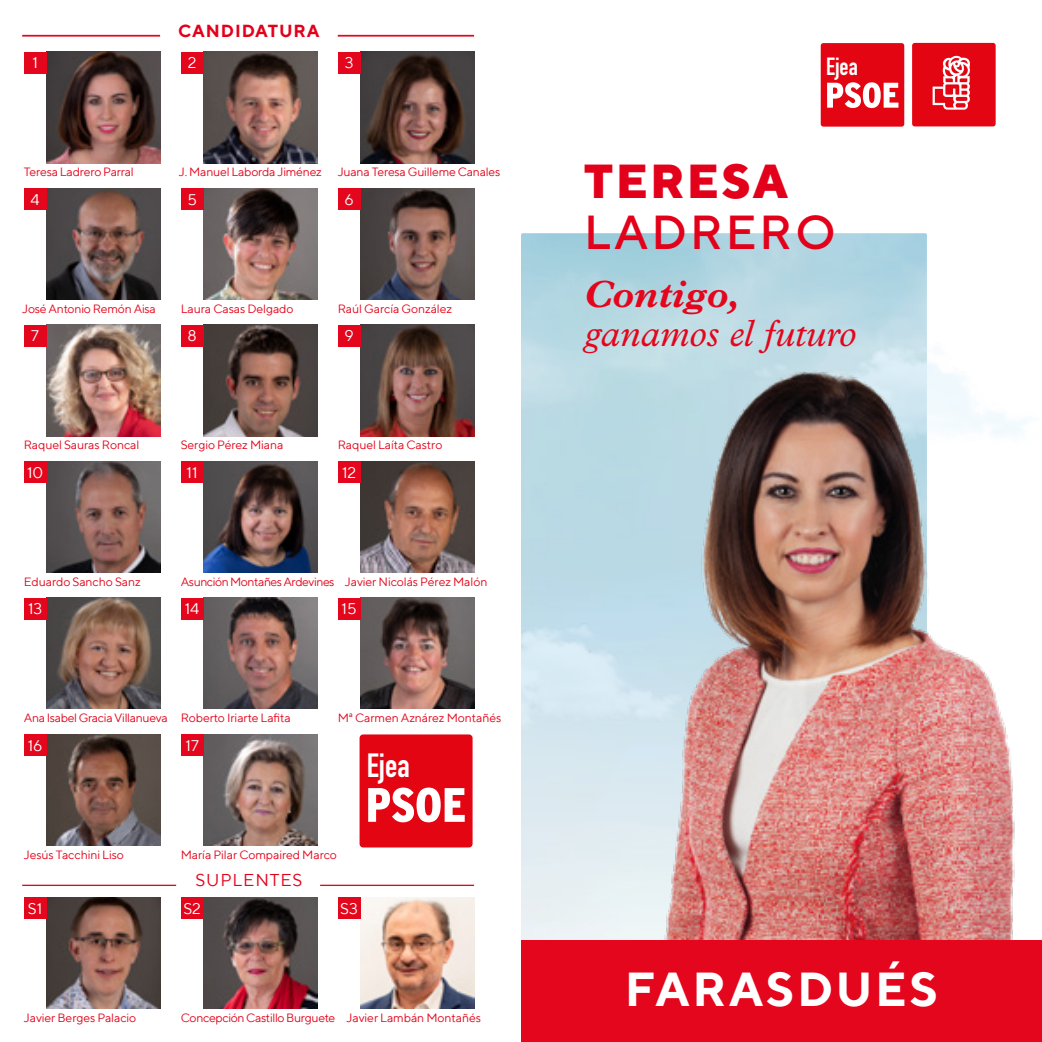
<style>
.page{position:relative;width:1042px;height:1042px;background:#fff}
.page>*{position:absolute;margin:0;border:0;box-sizing:border-box;transform-origin:0 0}
.t1{font:700 47.77px "TT Norms";letter-spacing:.05em;color:#fff}
.t2{font:500 47.77px "TT Norms";letter-spacing:.05em;color:#e3001b}
.t3{font:800 47.77px "TT Norms";letter-spacing:.05em;color:#e3001b}
.t4{font:italic 37.98px "Plantin MT Pro";color:#e3061c}
.t5{font:italic 700 37.98px "Plantin MT Pro";color:#e3061c}
.t6{font:700 33.07px "DIN Condensed";color:#fff}
.t7{font:700 24.5px "DIN Condensed";color:#fff}
.t8{font:700 17.5px "TT Norms";letter-spacing:.05em;color:#e3001b}
.t9{font:17.5px "TT Norms";letter-spacing:.05em;color:#e3001b}
.t10{font:15.75px "TT Norms";color:#fff}
.t11{font:12.25px "TT Norms";letter-spacing:-.01em;color:#e3061c}
.t12{font:12.25px "TT Norms";letter-spacing:-.03em;color:#e3061c}
.t13{font:12.25px "TT Norms";letter-spacing:-.04em;color:#e3061c}
</style>
<div class="page">
<img style="left:521px;top:233px;width:198px;height:809px">
<svg style="left:910px;top:41px;width:87px;height:87px"></svg>
<div style="left:912px;top:43px;width:83px;height:83px;background:#e30512;border-radius:3px"></div>
<svg style="left:932px;top:55px;width:38px;height:55px"></svg>
<svg style="left:819px;top:41px;width:87px;height:88px"></svg>
<div style="left:821px;top:43px;width:83px;height:84px;background:#e30512;border-radius:3px"></div>
<svg style="left:827px;top:82px;width:71px;height:26px"></svg>
<img style="left:521px;top:480px;width:97px;height:360px">
<img style="left:618px;top:320px;width:424px;height:621px">
<div style="left:522px;top:941px;width:520px;height:101px;background:#e3061c"></div>
<img style="left:47px;top:52px;width:113px;height:111px">
<img style="left:47px;top:188px;width:113px;height:111px">
<img style="left:47px;top:325px;width:113px;height:111px">
<img style="left:47px;top:461px;width:113px;height:111px">
<img style="left:47px;top:597px;width:113px;height:112px">
<img style="left:47px;top:734px;width:113px;height:111px">
<img style="left:203px;top:52px;width:114px;height:111px">
<img style="left:203px;top:188px;width:114px;height:111px">
<img style="left:203px;top:325px;width:114px;height:111px">
<img style="left:203px;top:461px;width:114px;height:111px">
<img style="left:203px;top:597px;width:114px;height:112px">
<img style="left:203px;top:734px;width:114px;height:111px">
<img style="left:360px;top:52px;width:114px;height:111px">
<img style="left:360px;top:188px;width:114px;height:111px">
<img style="left:360px;top:325px;width:114px;height:111px">
<img style="left:360px;top:461px;width:114px;height:111px">
<img style="left:360px;top:597px;width:114px;height:112px">
<div style="left:24px;top:52px;width:23px;height:22px;background:#e3061c"></div>
<div style="left:24px;top:188px;width:23px;height:22px;background:#e3061c"></div>
<div style="left:24px;top:461px;width:23px;height:22px;background:#e3061c"></div>
<div style="left:24px;top:734px;width:23px;height:22px;background:#e3061c"></div>
<div style="left:24px;top:325px;width:23px;height:21px;background:#e3061c"></div>
<div style="left:24px;top:598px;width:23px;height:21px;background:#e3061c"></div>
<div style="left:181px;top:52px;width:22px;height:22px;background:#e3061c"></div>
<div style="left:181px;top:188px;width:22px;height:22px;background:#e3061c"></div>
<div style="left:181px;top:461px;width:22px;height:22px;background:#e3061c"></div>
<div style="left:181px;top:734px;width:22px;height:22px;background:#e3061c"></div>
<div style="left:181px;top:325px;width:22px;height:21px;background:#e3061c"></div>
<div style="left:181px;top:598px;width:22px;height:21px;background:#e3061c"></div>
<div style="left:338px;top:52px;width:22px;height:22px;background:#e3061c"></div>
<div style="left:338px;top:188px;width:22px;height:22px;background:#e3061c"></div>
<div style="left:338px;top:461px;width:22px;height:22px;background:#e3061c"></div>
<div style="left:338px;top:325px;width:22px;height:21px;background:#e3061c"></div>
<div style="left:338px;top:598px;width:22px;height:21px;background:#e3061c"></div>
<img style="left:47px;top:897px;width:113px;height:111px">
<img style="left:203px;top:897px;width:114px;height:111px">
<img style="left:360px;top:897px;width:114px;height:111px">
<div style="left:24px;top:897px;width:23px;height:22px;background:#e3061c"></div>
<div style="left:181px;top:897px;width:22px;height:22px;background:#e3061c"></div>
<div style="left:338px;top:897px;width:22px;height:22px;background:#e3061c"></div>
<hr style="left:22px;top:35px;width:138px;height:2px;background:#e3061c">
<hr style="left:22px;top:884px;width:154px;height:2px;background:#e3061c">
<hr style="left:338px;top:35px;width:136px;height:2px;background:#e3061c">
<hr style="left:320px;top:884px;width:154px;height:2px;background:#e3061c">
<div style="left:357px;top:732px;width:118px;height:118px;background:linear-gradient(to right,#fff,#fffdfd);border-radius:6px"></div>
<div style="left:359px;top:734px;width:113px;height:113px;background:#e30512;border-radius:4px"></div>
<svg style="left:368px;top:787px;width:97px;height:35px"></svg>
<p class="t8" style="left:178px;top:19px;width:143px">CANDIDATURA</p>
<p class="t10" style="left:32px;top:53px;width:7px">1</p>
<p class="t10" style="left:188px;top:53px;width:10px">2</p>
<p class="t10" style="left:345px;top:53px;width:10px">3</p>
<p class="t11" style="left:24px;top:165px;width:112px">Teresa Ladrero Parral</p>
<p class="t11" style="left:179px;top:165px;width:144px">J. Manuel Laborda Jiménez</p>
<p class="t11" style="left:338px;top:165px;width:164px">Juana Teresa Guilleme Canales</p>
<p class="t10" style="left:31px;top:190px;width:11px">4</p>
<p class="t10" style="left:187px;top:190px;width:11px">5</p>
<p class="t10" style="left:344px;top:190px;width:11px">6</p>
<p class="t11" style="left:22px;top:301px;width:135px">José Antonio Remón Aisa</p>
<p class="t10" style="left:31px;top:326px;width:9px">7</p>
<p class="t11" style="left:181px;top:301px;width:114px">Laura Casas Delgado</p>
<p class="t10" style="left:187px;top:326px;width:11px">8</p>
<p class="t11" style="left:338px;top:301px;width:116px">Raúl García González</p>
<p class="t10" style="left:344px;top:326px;width:11px">9</p>
<p class="t11" style="left:24px;top:437px;width:117px">Raquel Sauras Roncal</p>
<p class="t10" style="left:27px;top:462px;width:18px">10</p>
<p class="t11" style="left:181px;top:437px;width:104px">Sergio Pérez Miana</p>
<p class="t10" style="left:187px;top:462px;width:13px">11</p>
<p class="t11" style="left:338px;top:437px;width:106px">Raquel Laíta Castro</p>
<p class="t10" style="left:342px;top:462px;width:16px">12</p>
<p class="t11" style="left:24px;top:574px;width:118px">Eduardo Sancho Sanz</p>
<p class="t10" style="left:28px;top:599px;width:16px">13</p>
<p class="t13" style="left:181px;top:574px;width:155px">Asunción Montañes Ardevines</p>
<p class="t10" style="left:185px;top:599px;width:16px">14</p>
<p class="t11" style="left:345px;top:574px;width:144px">Javier Nicolás Pérez Malón</p>
<p class="t10" style="left:341px;top:599px;width:17px">15</p>
<p class="t12" style="left:24px;top:710px;width:145px">Ana Isabel Gracia Villanueva</p>
<p class="t10" style="left:28px;top:735px;width:16px">16</p>
<p class="t11" style="left:181px;top:710px;width:111px">Roberto Iriarte Lafita</p>
<p class="t10" style="left:185px;top:735px;width:15px">17</p>
<p class="t11" style="left:338px;top:710px;width:165px">Mª Carmen Aznárez Montañés</p>
<h3 class="t6" style="left:367px;top:743px;width:44px">Ejea</h3>
<p class="t11" style="left:24px;top:847px;width:102px">Jesús Tacchini Liso</p>
<p class="t11" style="left:181px;top:847px;width:158px">María Pilar Compaired Marco</p>
<p class="t9" style="left:195px;top:869px;width:109px">SUPLENTES</p>
<p class="t10" style="left:28px;top:898px;width:16px">S1</p>
<p class="t10" style="left:183px;top:898px;width:19px">S2</p>
<p class="t10" style="left:340px;top:898px;width:19px">S3</p>
<p class="t11" style="left:24px;top:1010px;width:114px">Javier Berges Palacio</p>
<p class="t12" style="left:181px;top:1010px;width:156px">Concepción Castillo Burguete</p>
<p class="t11" style="left:346px;top:1010px;width:136px">Javier Lambán Montañés</p>
<h3 class="t7" style="left:826px;top:50px;width:33px">Ejea</h3>
<p class="t3" style="left:584px;top:150px;width:206px">TERESA</p>
<p class="t2" style="left:584px;top:202px;width:254px">LADRERO</p>
<p class="t5" style="left:584px;top:271px;width:158px">Contigo,</p>
<p class="t4" style="left:584px;top:311px;width:274px">ganamos el futuro</p>
<p class="t1" style="left:625px;top:959px;width:314px">FARASDUÉS</p>
</div>
